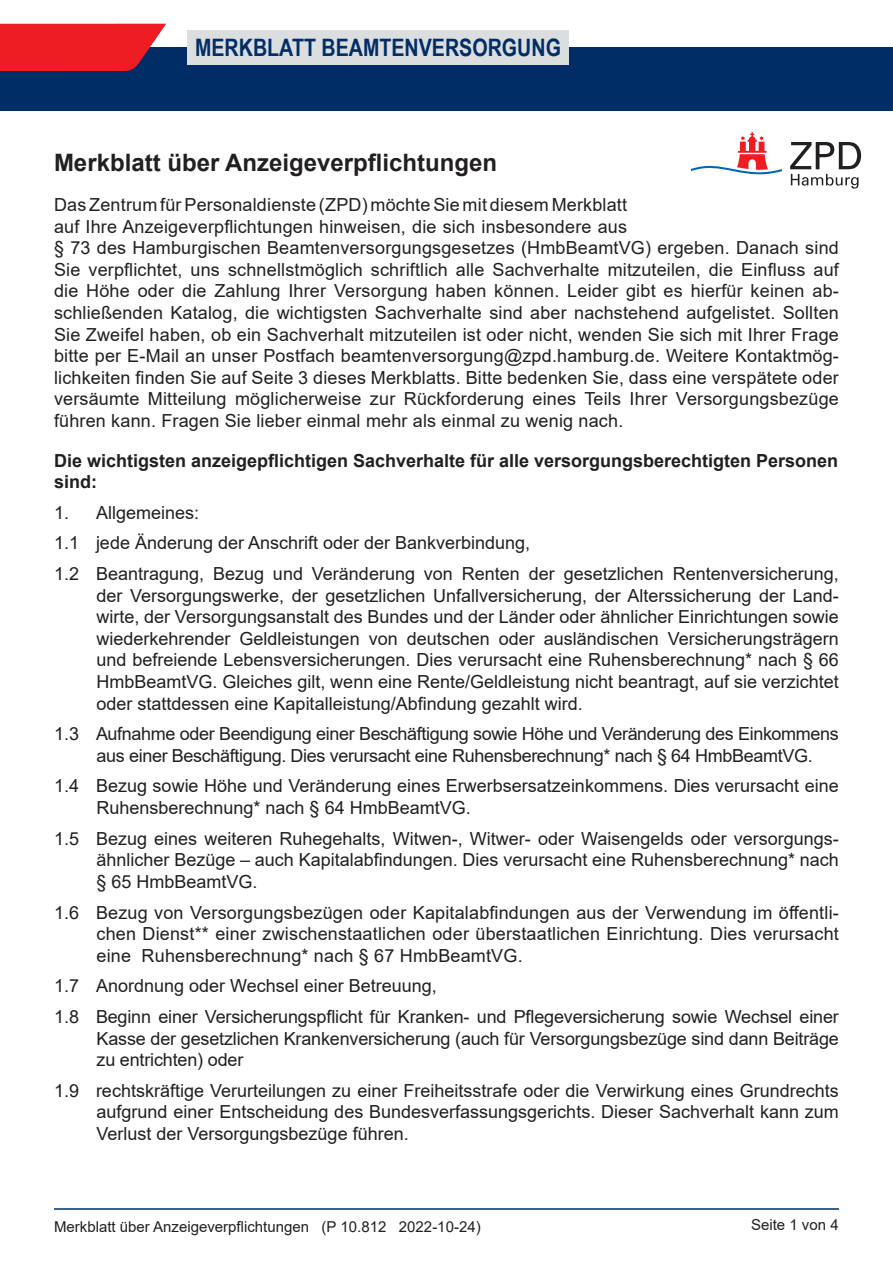
<style>
.page{position:relative;width:893px;height:1263px;background:#fff}
.page>*{position:absolute;margin:0;border:0;box-sizing:border-box;transform-origin:0 0}
.t1{font:700 24px "Arial";color:#231f20}
.t2{font:700 24px "Arial Narrow";color:#002d66}
.t3{font:18px/21.6px "Arial";letter-spacing:.01em;color:#231f20;text-align:justify}
.t4{font:18px/30.6px "Arial";letter-spacing:-.01em;color:#231f20}
.t5{font:18px/21.6px "Arial";letter-spacing:-.02em;color:#231f20}
.t6{font:700 18px/21.6px "Arial";color:#231f20}
.t7{font:15px "Arial";color:#231f20}
</style>
<div class="page">
<div style="left:0;top:47px;width:893px;height:64px;background:#002d66"></div>
<svg style="left:0;top:24px;width:166px;height:47px;background:#dc232d"></svg>
<svg style="left:790px;top:142px;width:71px;height:47px"></svg>
<svg style="left:691px;top:132px;width:91px;height:43px"></svg>
<div style="left:187px;top:30px;width:382px;height:34px;background:#dcdddf"></div>
<hr style="left:54px;top:1208px;width:785px;height:2px;background:#002d66">
<h1 class="t2" style="left:195px;top:29px;width:367px">MERKBLATT BEAMTENVERSORGUNG</h1>
<h1 class="t1" style="left:54px;top:146px;width:445px">Merkblatt über Anzeigeverpflichtungen</h1>
<p class="t3" style="left:54px;top:194px;width:786px;text-align:left">Das Zentrum für Personaldienste (ZPD) möchte Sie mit diesem Merkblatt<br>auf Ihre Anzeigeverpflichtungen hinweisen, die sich insbesondere aus<br>§ 73 des Hamburgischen Beamtenversorgungsgesetzes (HmbBeamtVG) ergeben. Danach sind Sie verpflichtet, uns schnellstmöglich schriftlich alle Sachverhalte mitzuteilen, die Einfluss auf die Höhe oder die Zahlung Ihrer Versorgung haben können. Leider gibt es hierfür keinen ab&shy;schließenden Katalog, die wichtigsten Sachverhalte sind aber nachstehend aufgelistet. Sollten Sie Zweifel haben, ob ein Sachverhalt mitzuteilen ist oder nicht, wenden Sie sich mit Ihrer Frage bitte per E-Mail an unser Postfach beamtenversorgung@zpd.hamburg.de. Weitere Kontaktmög&shy;lichkeiten finden Sie auf Seite 3 dieses Merkblatts. Bitte bedenken Sie, dass eine verspätete oder versäumte Mitteilung möglicherweise zur Rückforderung eines Teils Ihrer Versorgungsbezüge führen kann. Fragen Sie lieber einmal mehr als einmal zu wenig nach.</p>
<p class="t6" style="left:54px;top:450px;width:786px">Die wichtigsten anzeigepflichtigen Sachverhalte für alle versorgungsberechtigten Personen sind:</p>
<p class="t3" style="left:54px;top:497px;width:786px;line-height:30.6px;text-align:left">1. Allgemeines:<br>1.1 jede Änderung der Anschrift oder der Bankverbindung,<br>1.2 Beantragung, Bezug und Veränderung von Renten der gesetzlichen Rentenversicherung,</p>
<p class="t3" style="left:97px;top:584px;width:744px">der Versorgungswerke, der gesetzlichen Unfallversicherung, der Alterssicherung der Land&shy;wirte, der Versorgungsanstalt des Bundes und der Länder oder ähnlicher Einrichtungen sowie wiederkehrender Geldleistungen von deutschen oder ausländischen Versicherungsträgern und befreiende Lebensversicherungen. Dies verursacht eine Ruhensberechnung* nach § 66<br>HmbBeamtVG. Gleiches gilt, wenn eine Rente/Geldleistung nicht beantragt, auf sie verzichtet oder stattdessen eine Kapitalleistung/Abfindung gezahlt wird.</p>
<p class="t5" style="left:97px;top:723px;width:744px;text-indent:-43px">1.3 Aufnahme oder Beendigung einer Beschäftigung sowie Höhe und Veränderung des Einkommens aus einer Beschäftigung. Dies verursacht eine Ruhensberechnung* nach § 64 HmbBeamtVG.</p>
<p class="t3" style="left:97px;top:775px;width:744px;text-indent:-43px">1.4 Bezug sowie Höhe und Veränderung eines Erwerbsersatzeinkommens. Dies verursacht eine<br>Ruhensberechnung* nach § 64 HmbBeamtVG.</p>
<p class="t3" style="left:97px;top:827px;width:744px;text-indent:-43px">1.5 Bezug eines weiteren Ruhegehalts, Witwen-, Witwer- oder Waisengelds oder versorgungs&shy;ähnlicher Bezüge – auch Kapitalabfindungen. Dies verursacht eine Ruhensberechnung* nach § 65 HmbBeamtVG.</p>
<p class="t3" style="left:97px;top:901px;width:744px;text-indent:-43px">1.6 Bezug von Versorgungsbezügen oder Kapitalabfindungen aus der Verwendung im öffentli&shy;chen Dienst** einer zwischenstaatlichen oder überstaatlichen Einrichtung. Dies verursacht eine Ruhensberechnung* nach § 67 HmbBeamtVG.</p>
<p class="t4" style="left:54px;top:970px;width:786px">1.7 Anordnung oder Wechsel einer Betreuung,<br>1.8 Beginn einer Versicherungspflicht für Kranken- und Pflegeversicherung sowie Wechsel einer</p>
<p class="t4" style="left:97px;top:1027px;width:744px;line-height:21.6px">Kasse der gesetzlichen Krankenversicherung (auch für Versorgungsbezüge sind dann Beiträge zu entrichten) oder</p>
<p class="t3" style="left:97px;top:1079px;width:744px;text-indent:-43px">1.9 rechtskräftige Verurteilungen zu einer Freiheitsstrafe oder die Verwirkung eines Grundrechts aufgrund einer Entscheidung des Bundesverfassungsgerichts. Dieser Sachverhalt kann zum Verlust der Versorgungsbezüge führen.</p>
<p class="t7" style="left:54px;top:1216px;width:428px">Merkblatt über Anzeigeverpflichtungen (P 10.812 2022-10-24)</p>
<p class="t7" style="left:751px;top:1214px;width:89px">Seite 1 von 4</p>
</div>
